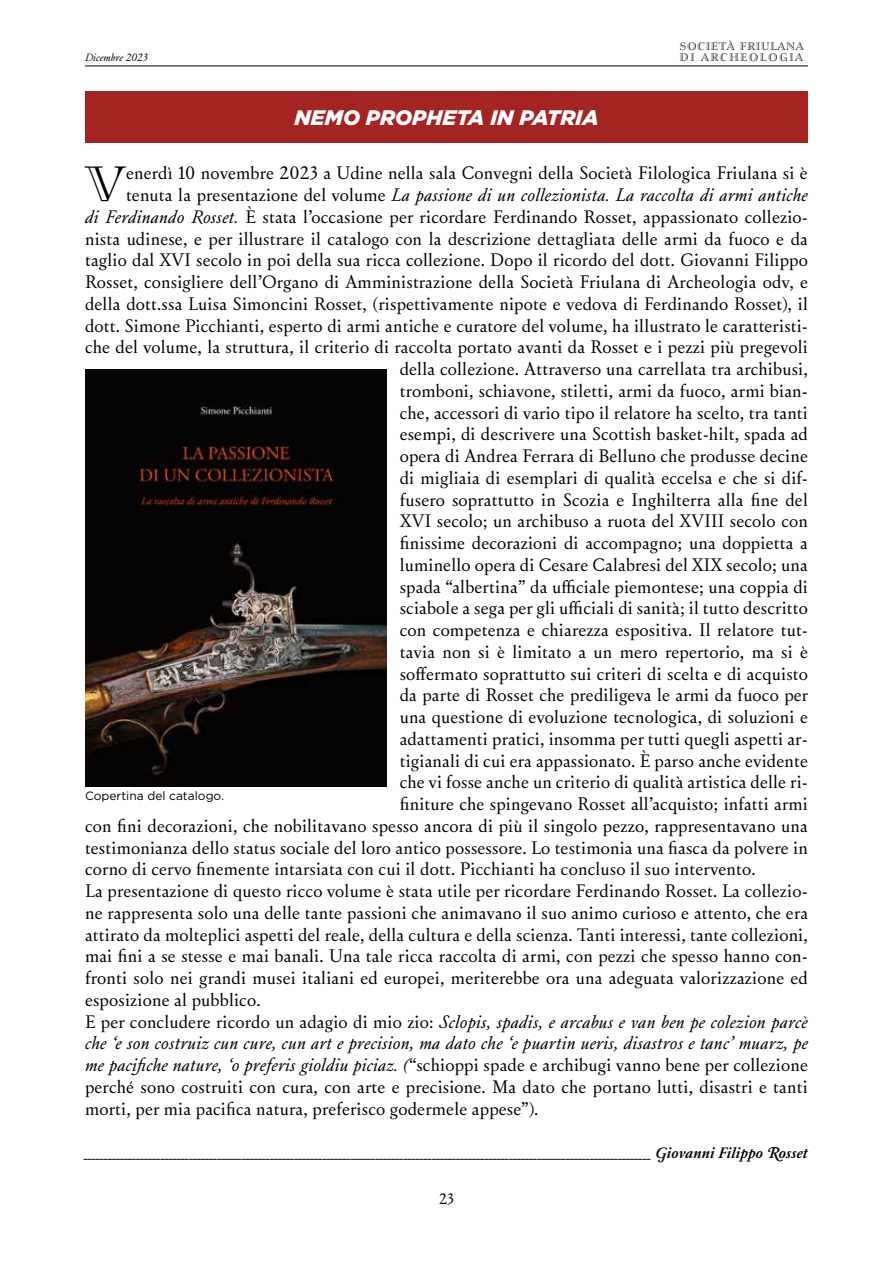
<style>
.page{position:relative;width:893px;height:1263px;background:#fff}
.page>*{position:absolute;margin:0;border:0;box-sizing:border-box;transform-origin:0 0}
.t1{font:48.45px "Smaragd LT Std";color:#000}
.t2{font:italic 900 21px "Gotham";color:#fff}
.t3{font:300 18px "Typografia";letter-spacing:.01em;color:#000}
.t4{font:italic 300 18px "Typografia";letter-spacing:.01em;color:#000}
.t5{font:italic 500 15px "Typografia";letter-spacing:.01em;color:#000}
.t6{font:300 15px "Typografia";color:#000}
.t7{font:12px "Gotham";color:#000}
.t8{font:10.5px "Smaragd LT Std";color:#000}
.t9{font:10.5px "Smaragd LT Std";letter-spacing:.08em;color:#000}
.t10{font:italic 300 10.5px "Typografia";color:#000}
.s1{font-style:normal}
.s2{font-style:italic}
</style>
<div class="page">
<hr style="left:85px;top:66px;width:723px;height:1px;background:#000">
<div style="left:85px;top:91px;width:723px;height:51px;background:#a42422"></div>
<img style="left:85px;top:370px;width:302px;height:416px">
<p class="t8" style="left:679px;top:40px;width:126px">SOCIETÀ FRIULANA</p>
<p class="t10" style="left:85px;top:51px;width:64px">Dicembre 2023</p>
<p class="t9" style="left:679px;top:50px;width:126px">DI ARCHEOLOGIA</p>
<p class="t2" style="left:294px;top:103px;width:306px">NEMO PROPHETA IN PATRIA</p>
<h1 class="t1" style="left:85px;top:155px;width:42px">V</h1>
<p class="t3" style="left:126px;top:162px;width:683px">enerdì 10 novembre 2023 a Udine nella sala Convegni della Società Filologica Friulana si è</p>
<p class="t4" style="left:126px;top:184px;width:683px"><span class="s1">tenuta la presentazione del volume</span> La passione di un collezionista. La raccolta di armi antiche</p>
<p class="t3" style="left:85px;top:205px;width:724px"><span class="s2">di Ferdinando Rosset.</span> È stata l’occasione per ricordare Ferdinando Rosset, appassionato collezio-</p>
<p class="t3" style="left:85px;top:227px;width:724px">nista udinese, e per illustrare il catalogo con la descrizione dettagliata delle armi da fuoco e da</p>
<p class="t3" style="left:85px;top:249px;width:724px">taglio dal XVI secolo in poi della sua ricca collezione. Dopo il ricordo del dott. Giovanni Filippo</p>
<p class="t3" style="left:85px;top:270px;width:724px">Rosset, consigliere dell’Organo di Amministrazione della Società Friulana di Archeologia odv, e</p>
<p class="t3" style="left:85px;top:292px;width:724px">della dott.ssa Luisa Simoncini Rosset, (rispettivamente nipote e vedova di Ferdinando Rosset), il</p>
<p class="t3" style="left:85px;top:314px;width:724px">dott. Simone Picchianti, esperto di armi antiche e curatore del volume, ha illustrato le caratteristi-</p>
<p class="t3" style="left:85px;top:336px;width:724px">che del volume, la struttura, il criterio di raccolta portato avanti da Rosset e i pezzi più pregevoli</p>
<p class="t3" style="left:400px;top:357px;width:410px">della collezione. Attraverso una carrellata tra archibusi,</p>
<p class="t3" style="left:400px;top:379px;width:410px">tromboni, schiavone, stiletti, armi da fuoco, armi bian-</p>
<p class="t3" style="left:400px;top:401px;width:410px">che, accessori di vario tipo il relatore ha scelto, tra tanti</p>
<p class="t3" style="left:400px;top:423px;width:410px">esempi, di descrivere una Scottish basket-hilt, spada ad</p>
<p class="t3" style="left:400px;top:444px;width:410px">opera di Andrea Ferrara di Belluno che produsse decine</p>
<p class="t3" style="left:400px;top:466px;width:410px">di migliaia di esemplari di qualità eccelsa e che si dif-</p>
<p class="t3" style="left:400px;top:488px;width:410px">fusero soprattutto in Scozia e Inghilterra alla fine del</p>
<p class="t3" style="left:400px;top:510px;width:410px">XVI secolo; un archibuso a ruota del XVIII secolo con</p>
<p class="t3" style="left:400px;top:531px;width:410px">finissime decorazioni di accompagno; una doppietta a</p>
<p class="t3" style="left:400px;top:553px;width:410px">luminello opera di Cesare Calabresi del XIX secolo; una</p>
<p class="t3" style="left:400px;top:575px;width:410px">spada “albertina” da ufficiale piemontese; una coppia di</p>
<p class="t3" style="left:400px;top:597px;width:410px">sciabole a sega per gli ufficiali di sanità; il tutto descritto</p>
<p class="t3" style="left:400px;top:618px;width:410px">con competenza e chiarezza espositiva. Il relatore tut-</p>
<p class="t3" style="left:400px;top:640px;width:410px">tavia non si è limitato a un mero repertorio, ma si è</p>
<p class="t3" style="left:400px;top:662px;width:410px">soffermato soprattutto sui criteri di scelta e di acquisto</p>
<p class="t3" style="left:400px;top:684px;width:410px">da parte di Rosset che prediligeva le armi da fuoco per</p>
<p class="t3" style="left:400px;top:705px;width:410px">una questione di evoluzione tecnologica, di soluzioni e</p>
<p class="t3" style="left:400px;top:727px;width:410px">adattamenti pratici, insomma per tutti quegli aspetti ar-</p>
<p class="t3" style="left:400px;top:749px;width:410px">tigianali di cui era appassionato. È parso anche evidente</p>
<p class="t3" style="left:400px;top:771px;width:410px">che vi fosse anche un criterio di qualità artistica delle ri-</p>
<p class="t3" style="left:400px;top:792px;width:410px">finiture che spingevano Rosset all’acquisto; infatti armi</p>
<p class="t3" style="left:85px;top:814px;width:724px">con fini decorazioni, che nobilitavano spesso ancora di più il singolo pezzo, rappresentavano una</p>
<p class="t3" style="left:85px;top:836px;width:724px">testimonianza dello status sociale del loro antico possessore. Lo testimonia una fiasca da polvere in</p>
<p class="t3" style="left:85px;top:858px;width:672px">corno di cervo finemente intarsiata con cui il dott. Picchianti ha concluso il suo intervento.</p>
<p class="t3" style="left:85px;top:879px;width:724px">La presentazione di questo ricco volume è stata utile per ricordare Ferdinando Rosset. La collezio-</p>
<p class="t3" style="left:85px;top:901px;width:724px">ne rappresenta solo una delle tante passioni che animavano il suo animo curioso e attento, che era</p>
<p class="t3" style="left:85px;top:923px;width:724px">attirato da molteplici aspetti del reale, della cultura e della scienza. Tanti interessi, tante collezioni,</p>
<p class="t3" style="left:85px;top:945px;width:724px">mai fini a se stesse e mai banali. Una tale ricca raccolta di armi, con pezzi che spesso hanno con-</p>
<p class="t3" style="left:85px;top:966px;width:724px">fronti solo nei grandi musei italiani ed europei, meriterebbe ora una adeguata valorizzazione ed</p>
<p class="t3" style="left:85px;top:988px;width:177px">esposizione al pubblico.</p>
<p class="t4" style="left:85px;top:1010px;width:724px"><span class="s1">E per concludere ricordo un adagio di mio zio:</span> Sclopis, spadis, e arcabus e van ben pe colezion parcè</p>
<p class="t4" style="left:85px;top:1032px;width:724px">che ‘e son costruiz cun cure, cun art e precision, ma dato che ‘e puartin ueris, disastros e tanc’ muarz, pe</p>
<p class="t3" style="left:85px;top:1053px;width:724px"><span class="s2">me pacifiche nature, ‘o preferis gioldiu piciaz. (</span>“schioppi spade e archibugi vanno bene per collezione</p>
<p class="t3" style="left:85px;top:1075px;width:724px">perché sono costruiti con cura, con arte e precisione. Ma dato che portano lutti, disastri e tanti</p>
<p class="t3" style="left:85px;top:1097px;width:455px">morti, per mia pacifica natura, preferisco godermele appese”).</p>
<p class="t5" style="left:655px;top:1143px;width:154px">Giovanni Filippo Rosset</p>
<p class="t7" style="left:85px;top:788px;width:141px">Copertina del catalogo.</p>
<p class="t6" style="left:439px;top:1189px;width:16px">23</p>
</div>
